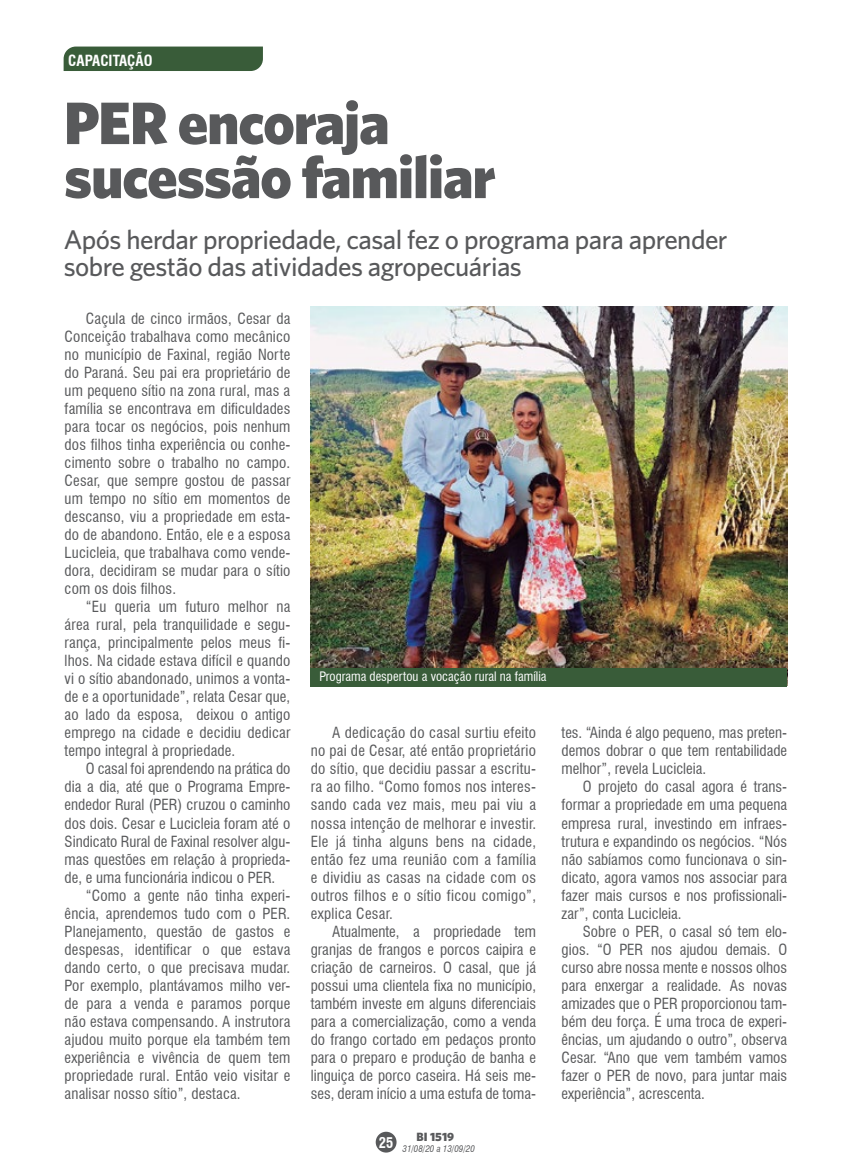
<style>
.page{position:relative;width:851px;height:1170px;background:#fff}
.page>*{position:absolute;margin:0;border:0;box-sizing:border-box;transform-origin:0 0}
.t1{font:900 60px/54px "Whitney HTF";letter-spacing:-.02em;color:#58595b}
.t2{font:500 27px/27px "Whitney HTF";letter-spacing:-.02em;color:#58595b}
.t3{font:condensed 15px/18px "Swiss 721 BT";color:#58595b;text-align:justify}
.t4{font:700 condensed 15px "Swiss 721 BT";color:#fff}
.t5{font:700 condensed 14.4px "Swiss 721 BT";color:#fff}
.t6{font:condensed 12.75px "Swiss 721 BT";color:#fff}
.t7{font:900 12px "Whitney HTF";color:#58595b}
.t8{font:italic condensed 9px "Swiss 721 BT";color:#58595b}
</style>
<div class="page">
<div style="left:375px;top:1131px;width:21px;height:21px;background:#58595b;border-radius:50%"></div>
<img style="left:311px;top:306px;width:476px;height:362px">
<div style="left:64px;top:47px;width:199px;height:24px;background:#395c39"></div>
<div style="left:311px;top:668px;width:476px;height:18px;background:#395c39"></div>
<p class="t4" style="left:68px;top:51px;width:86px">CAPACITAÇÃO</p>
<h1 class="t1" style="left:64px;top:94px;width:433px">PER encoraja sucessão familiar</h1>
<h2 class="t2" style="left:64px;top:225px;width:665px">Após herdar propriedade, casal fez o programa para aprender sobre gestão das atividades agropecuárias</h2>
<p class="t3" style="left:65px;top:310px;width:227px;text-indent:21px">Caçula de cinco irmãos, Cesar da Conceição trabalhava como mecânico no município de Faxinal, região Norte do Paraná. Seu pai era proprietário de um pequeno sítio na zona rural, mas a família se encontrava em dificuldades para tocar os negócios, pois nenhum dos filhos tinha experiência ou conhe&shy;cimento sobre o trabalho no campo.<br>Cesar, que sempre gostou de passar um tempo no sítio em momentos de descanso, viu a propriedade em esta&shy;do de abandono. Então, ele e a esposa Lucicleia, que trabalhava como vende&shy;dora, decidiram se mudar para o sítio com os dois filhos.</p>
<p class="t3" style="left:65px;top:598px;width:227px;text-indent:21px">“Eu queria um futuro melhor na área rural, pela tranquilidade e segu&shy;rança, principalmente pelos meus fi&shy;lhos. Na cidade estava difícil e quando vi o sítio abandonado, unimos a vonta&shy;de e a oportunidade”, relata Cesar que, ao lado da esposa, deixou o antigo emprego na cidade e decidiu dedicar tempo integral à propriedade.</p>
<p class="t3" style="left:65px;top:760px;width:227px;text-indent:21px">O casal foi aprendendo na prática do dia a dia, até que o Programa Empre&shy;endedor Rural (PER) cruzou o caminho dos dois. Cesar e Lucicleia foram até o Sindicato Rural de Faxinal resolver algu&shy;mas questões em relação à proprieda&shy;de, e uma funcionária indicou o PER.</p>
<p class="t3" style="left:65px;top:886px;width:227px;text-indent:21px">“Como a gente não tinha experi&shy;ência, aprendemos tudo com o PER.<br>Planejamento, questão de gastos e despesas, identificar o que estava dando certo, o que precisava mudar.<br>Por exemplo, plantávamos milho ver&shy;de para a venda e paramos porque não estava compensando. A instrutora ajudou muito porque ela também tem experiência e vivência de quem tem propriedade rural. Então veio visitar e analisar nosso sítio”, destaca.</p>
<p class="t6" style="left:319px;top:668px;width:229px">Programa despertou a vocação rural na família</p>
<p class="t3" style="left:561px;top:724px;width:227px">tes. “Ainda é algo pequeno, mas preten&shy;demos dobrar o que tem rentabilidade melhor”, revela Lucicleia.</p>
<p class="t3" style="left:561px;top:778px;width:227px;text-indent:21px">O projeto do casal agora é trans&shy;formar a propriedade em uma pequena empresa rural, investindo em infraes&shy;trutura e expandindo os negócios. “Nós não sabíamos como funcionava o sin&shy;dicato, agora vamos nos associar para fazer mais cursos e nos profissionali&shy;zar”, conta Lucicleia.</p>
<p class="t3" style="left:561px;top:922px;width:227px;text-indent:21px">Sobre o PER, o casal só tem elo&shy;gios. “O PER nos ajudou demais. O curso abre nossa mente e nossos olhos para enxergar a realidade. As novas amizades que o PER proporcionou tam&shy;bém deu força. É uma troca de experi&shy;ências, um ajudando o outro”, observa Cesar. “Ano que vem também vamos fazer o PER de novo, para juntar mais experiência”, acrescenta.</p>
<p class="t3" style="left:311px;top:724px;width:227px;text-indent:21px">A dedicação do casal surtiu efeito no pai de Cesar, até então proprietário do sítio, que decidiu passar a escritu&shy;ra ao filho. “Como fomos nos interes&shy;sando cada vez mais, meu pai viu a nossa intenção de melhorar e investir.<br>Ele já tinha alguns bens na cidade, então fez uma reunião com a família e dividiu as casas na cidade com os outros filhos e o sítio ficou comigo”, explica Cesar.</p>
<p class="t3" style="left:311px;top:922px;width:227px;text-indent:21px">Atualmente, a propriedade tem granjas de frangos e porcos caipira e criação de carneiros. O casal, que já possui uma clientela fixa no município, também investe em alguns diferenciais para a comercialização, como a venda do frango cortado em pedaços pronto para o preparo e produção de banha e linguiça de porco caseira. Há seis me&shy;ses, deram início a uma estufa de toma-</p>
<p class="t5" style="left:379px;top:1133px;width:16px">25</p>
<p class="t7" style="left:416px;top:1128px;width:39px">BI 1519</p>
<p class="t8" style="left:402px;top:1143px;width:74px">31/08/20 a 13/09/20</p>
</div>
